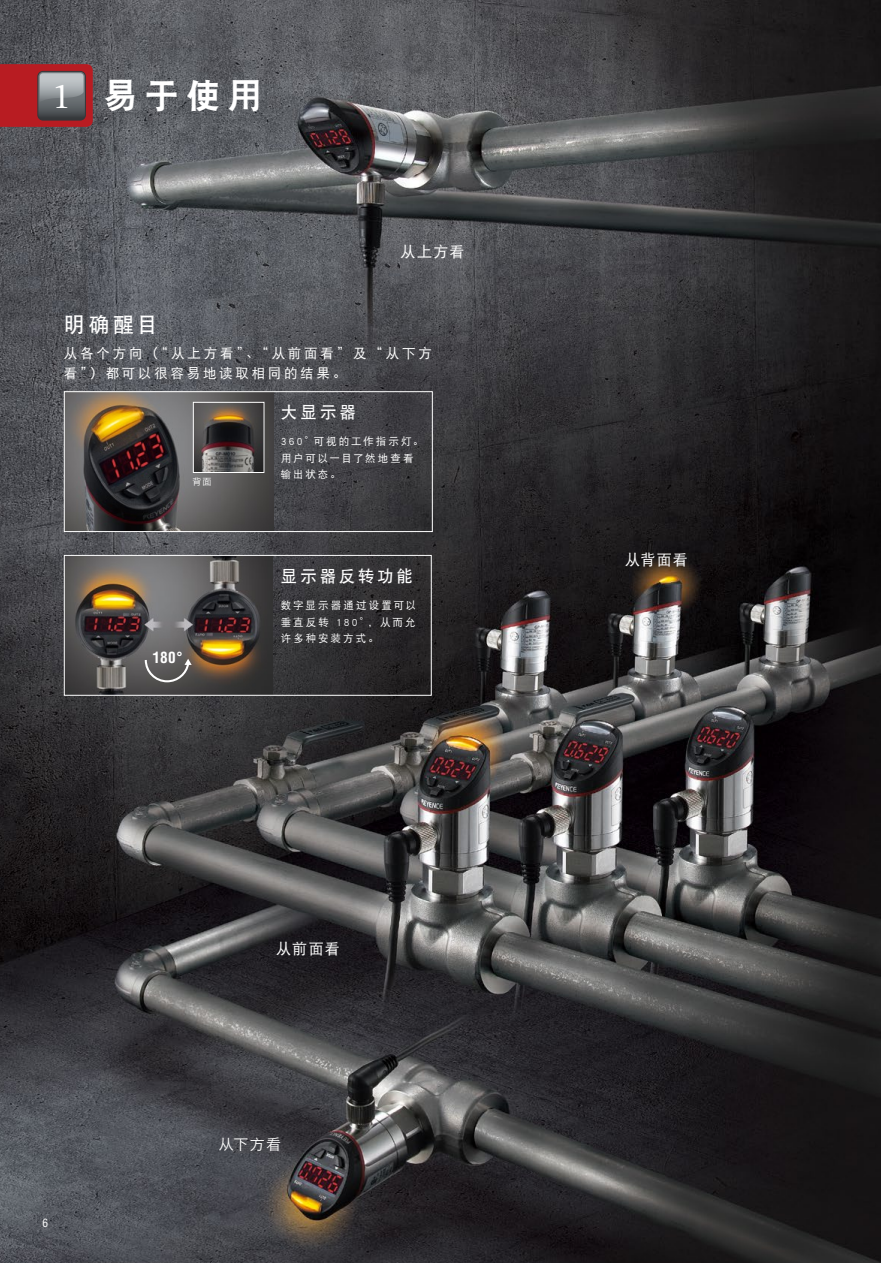
<style>
.page{position:relative;width:881px;height:1263px;background:#fff}
.page>*{position:absolute;margin:0;border:0;box-sizing:border-box;transform-origin:0 0}
.t1{font:34.5px "DF Hei GB W9";color:#fff}
.t2{font:21px "DF Hei GB W7";color:#fff}
.t3{font:16.5px "DF Hei GB W7";letter-spacing:.17em;color:#fff}
.t4{font:700 condensed 15.15px "Helvetica LT Std";color:#fff}
.t5{font:15px "DF Hei GB W5";letter-spacing:.065em;color:#fff}
.t6{font:15px "Hiragino Sans GB W3";color:#fff}
.t7{font:13.5px/19.5px "DF Hei GB W5";letter-spacing:.2em;color:#fff}
.t8{font:condensed 11.25px "Helvetica LT Std";color:#fff}
.t9{font:10.5px/16.5px "DF Hei GB W5";letter-spacing:.185em;color:#fff}
.t10{font:9px "Hiragino Sans GB W3";color:#fff}
.s1{font-family:"Giovanni Std";font-size:36px}
</style>
<div class="page">
<img style="left:0;top:0;width:880px;height:1263px">
<img style="left:66px;top:393px;width:207px;height:137px">
<img style="left:66px;top:557px;width:207px;height:137px">
<div style="left:64px;top:555px;width:367px;height:141px;border:1px solid #fff"></div>
<div style="left:64px;top:391px;width:368px;height:141px;border:1px solid #fff"></div>
<svg style="left:144px;top:658px;width:47px;height:25px"></svg>
<img style="left:195px;top:404px;width:67px;height:67px">
<div style="left:193px;top:402px;width:71px;height:71px;border:1px solid #fff"></div>
<svg style="left:0;top:64px;width:93px;height:63px;background:#9e454a"></svg>
<h1 class="t1" style="left:52px;top:77px;width:212px"><span class="s1">1</span> 易于使用</h1>
<h3 class="t5" style="left:400px;top:244px;width:65px">从上方看</h3>
<h2 class="t2" style="left:64px;top:313px;width:95px">明确醒目</h2>
<p class="t7" style="left:64px;top:343px;width:369px">从各个方向（“从上方看”、“从前面看”及“从下方看”）都可以很容易地读取相同的结果。</p>
<p class="t10" style="left:192px;top:476px;width:20px">背面</p>
<h3 class="t4" style="left:152px;top:648px;width:32px">180°</h3>
<h3 class="t3" style="left:281px;top:403px;width:77px">大显示器</h3>
<p class="t9" style="left:281px;top:433px;width:144px">360°可视的工作指示灯。用户可以一目了然地查看输出状态。</p>
<h3 class="t3" style="left:281px;top:567px;width:133px">显示器反转功能</h3>
<p class="t9" style="left:281px;top:597px;width:137px;text-align:justify">数字显示器通过设置可以垂直反转 180°，从而允许多种安装方式。</p>
<p class="t8" style="left:43px;top:1216px;width:7px">6</p>
<h3 class="t5" style="left:276px;top:940px;width:65px">从前面看</h3>
<h3 class="t6" style="left:219px;top:1135px;width:64px">从下方看</h3>
<h3 class="t5" style="left:625px;top:551px;width:64px">从背面看</h3>
</div>
